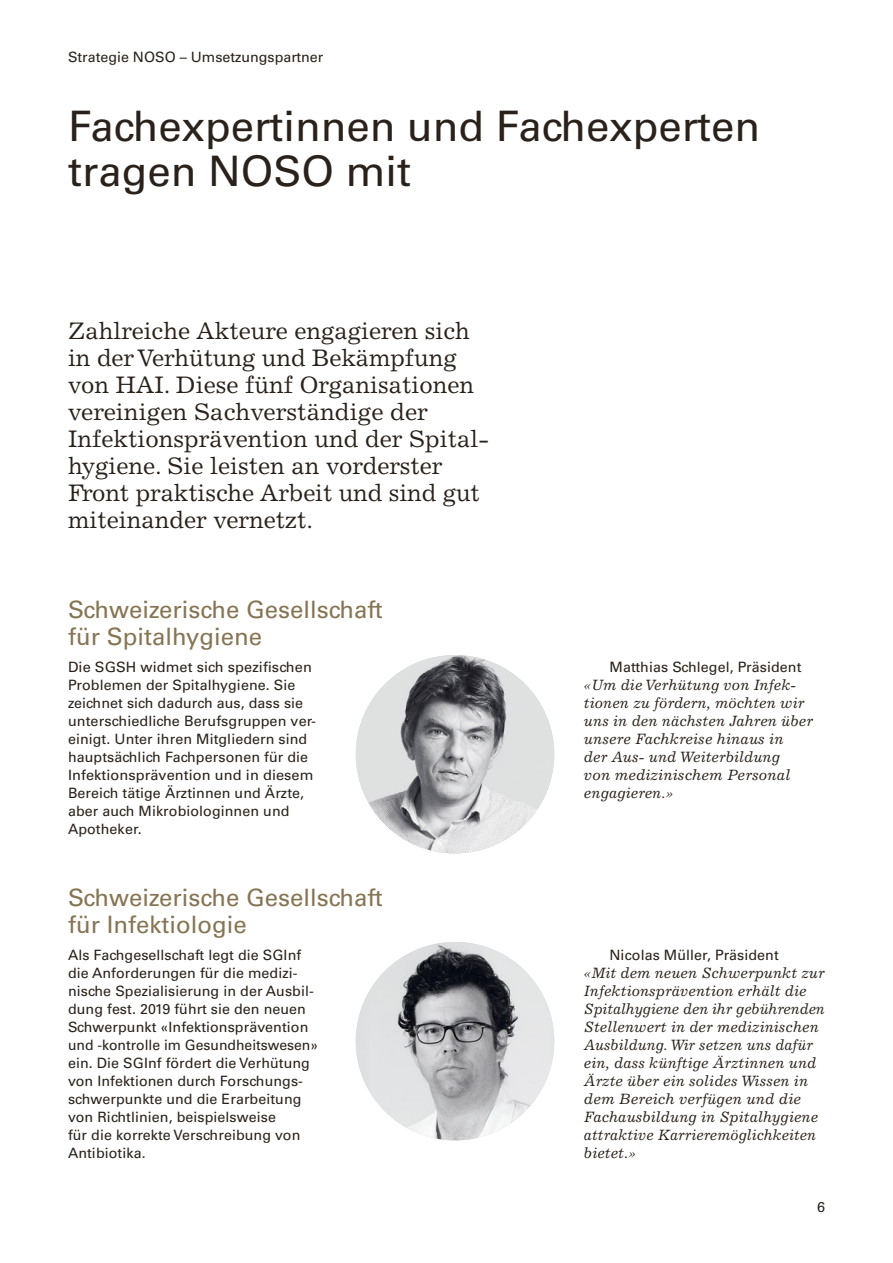
<style>
.page{position:relative;width:893px;height:1263px;background:#fff}
.page>*{position:absolute;margin:0;border:0;box-sizing:border-box;transform-origin:0 0}
.t1{font:42px/45px "Univers LT";color:#29211a}
.t2{font:24px/27px "Excelsior LT";color:#29211a}
.t3{font:24px/27px "Univers LT";color:#867554}
.t4{font:italic 15px/18px "Excelsior LT";color:#29211a}
.t5{font:14.25px/18px "Univers LT";letter-spacing:.005em;color:#29211a}
</style>
<div class="page">
<img style="left:356px;top:655px;width:198px;height:198px;border-radius:99px">
<img style="left:356px;top:942px;width:198px;height:198px;border-radius:99px">
<p class="t5" style="left:68px;top:48px;width:257px">Strategie NOSO – Umsetzungspartner</p>
<h1 class="t1" style="left:68px;top:104px;width:694px">Fachexpertinnen und Fachexperten tragen NOSO mit</h1>
<p class="t2" style="left:68px;top:317px;width:423px">Zahlreiche Akteure engagieren sich in der Verhütung und Bekämpfung von HAI. Diese fünf Organisationen vereinigen Sachverständige der Infektionsprävention und der Spital&shy;hygiene. Sie leisten an vorderster Front praktische Arbeit und sind gut miteinander vernetzt.</p>
<h2 class="t3" style="left:68px;top:596px;width:316px">Schweizerische Gesellschaft für Spitalhygiene</h2>
<p class="t5" style="left:68px;top:658px;width:248px">Die SGSH widmet sich spezifischen Problemen der Spitalhygiene. Sie zeichnet sich dadurch aus, dass sie unterschiedliche Berufsgruppen ver&shy;einigt. Unter ihren Mitgliedern sind hauptsächlich Fachpersonen für die Infektionsprävention und in diesem Bereich tätige Ärztinnen und Ärzte, aber auch Mikrobiologinnen und Apotheker.</p>
<h2 class="t3" style="left:68px;top:884px;width:316px">Schweizerische Gesellschaft für Infektiologie</h2>
<p class="t5" style="left:68px;top:946px;width:252px">Als Fachgesellschaft legt die SGInf die Anforderungen für die medizi&shy;nische Spezialisierung in der Ausbil&shy;dung fest. 2019 führt sie den neuen Schwerpunkt «Infektionsprävention und -kontrolle im Gesundheitswesen» ein. Die SGInf fördert die Verhütung von Infektionen durch Forschungs&shy;schwerpunkte und die Erarbeitung von Richtlinien, beispielsweise<br>für die korrekte Verschreibung von Antibiotika.</p>
<p class="t5" style="left:609px;top:658px;width:193px">Matthias Schlegel, Präsident</p>
<p class="t4" style="left:584px;top:676px;width:231px">«Um die Verhütung von Infek&shy;tionen zu fördern, möchten wir uns in den nächsten Jahren über unsere Fachkreise hinaus in<br>der Aus- und Weiterbildung<br>von medizinischem Personal engagieren.»</p>
<p class="t5" style="left:609px;top:946px;width:171px">Nicolas Müller, Präsident</p>
<p class="t4" style="left:584px;top:964px;width:242px">«Mit dem neuen Schwerpunkt zur<br>Infektionsprävention erhält die<br>Spitalhygiene den ihr gebührenden<br>Stellenwert in der medizinischen<br>Ausbildung. Wir setzen uns dafür ein, dass künftige Ärztinnen und<br>Ärzte über ein solides Wissen in dem Bereich verfügen und die<br>Fachausbildung in Spitalhygiene attraktive Karrieremöglichkeiten bietet.»</p>
<p class="t5" style="left:817px;top:1198px;width:9px">6</p>
</div>
